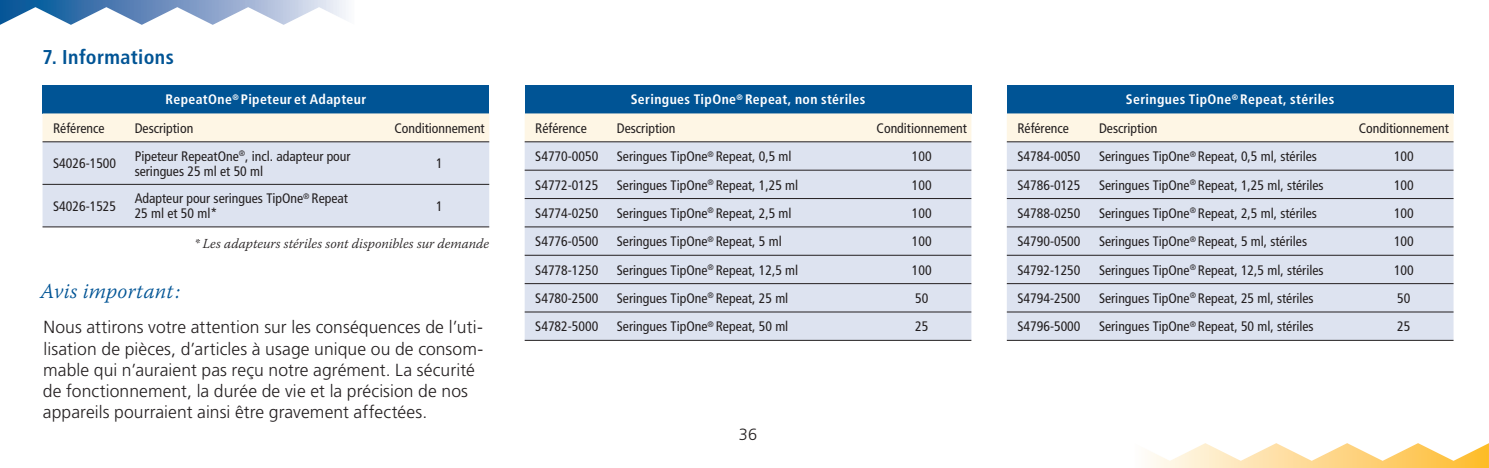
<style>
.page{position:relative;width:1489px;height:468px;background:#fff}
.page>*{position:absolute;margin:0;border:0;box-sizing:border-box;transform-origin:0 0}
.t1{font:italic 300 21.25px "Warnock Pro";letter-spacing:.01em;color:#005495}
.t2{font:700 condensed 20px "Frutiger";letter-spacing:.02em;color:#005495}
.t3{font:300 17.5px/21.2px "Frutiger";letter-spacing:.005em;color:#231f20}
.t4{font:300 16.25px "Frutiger";color:#231f20}
.t5{font:condensed 13.75px/15px "Frutiger";color:#231f20}
.t6{font:700 condensed 13.75px "Frutiger";letter-spacing:.025em;color:#fff}
.t7{font:italic 300 13.75px "Warnock Pro";color:#231f20}
</style>
<div class="page">
<svg style="left:0;top:0;width:346px;height:25px"></svg>
<svg style="left:1148px;top:443px;width:340px;height:25px"></svg>
<div style="left:43px;top:85px;width:446px;height:28px;background:#005495"></div>
<div style="left:43px;top:113px;width:446px;height:28px;background:#fef6e5"></div>
<div style="left:43px;top:142px;width:446px;height:84px;background:#dde3f0"></div>
<hr style="left:43px;top:141px;width:446px;height:1px;background:#231f20">
<hr style="left:43px;top:184px;width:446px;height:1px;background:#231f20">
<hr style="left:43px;top:226px;width:446px;height:1px;background:#231f20">
<div style="left:524px;top:85px;width:447px;height:28px;background:#005495"></div>
<div style="left:525px;top:113px;width:446px;height:28px;background:#fef6e5"></div>
<div style="left:524px;top:142px;width:447px;height:198px;background:#dde3f0"></div>
<hr style="left:524px;top:141px;width:447px;height:1px;background:#231f20">
<hr style="left:524px;top:170px;width:447px;height:1px;background:#231f20">
<hr style="left:524px;top:198px;width:447px;height:1px;background:#231f20">
<hr style="left:524px;top:226px;width:447px;height:1px;background:#231f20">
<hr style="left:524px;top:255px;width:447px;height:1px;background:#231f20">
<hr style="left:524px;top:283px;width:447px;height:1px;background:#231f20">
<hr style="left:524px;top:311px;width:447px;height:1px;background:#231f20">
<hr style="left:524px;top:340px;width:447px;height:1px;background:#231f20">
<div style="left:1006px;top:85px;width:447px;height:28px;background:#005495"></div>
<div style="left:1007px;top:113px;width:446px;height:28px;background:#fef6e5"></div>
<div style="left:1006px;top:142px;width:447px;height:198px;background:#dde3f0"></div>
<hr style="left:1006px;top:141px;width:447px;height:1px;background:#231f20">
<hr style="left:1006px;top:170px;width:447px;height:1px;background:#231f20">
<hr style="left:1006px;top:198px;width:447px;height:1px;background:#231f20">
<hr style="left:1006px;top:226px;width:447px;height:1px;background:#231f20">
<hr style="left:1006px;top:255px;width:447px;height:1px;background:#231f20">
<hr style="left:1006px;top:283px;width:447px;height:1px;background:#231f20">
<hr style="left:1006px;top:311px;width:447px;height:1px;background:#231f20">
<hr style="left:1006px;top:340px;width:447px;height:1px;background:#231f20">
<h2 class="t2" style="left:43px;top:45px;width:133px">7. Informations</h2>
<p class="t6" style="left:165px;top:91px;width:202px">RepeatOne<sup>®</sup> Pipeteur et Adapteur</p>
<p class="t5" style="left:53px;top:121px;width:53px">Référence</p>
<p class="t5" style="left:135px;top:121px;width:60px">Description</p>
<p class="t5" style="left:394px;top:121px;width:92px">Conditionnement</p>
<p class="t5" style="left:53px;top:156px;width:64px">S4026-1500</p>
<p class="t5" style="left:135px;top:148px;width:217px">Pipeteur RepeatOne<sup>®</sup>, incl. adapteur pour seringues 25 ml et 50 ml</p>
<p class="t5" style="left:436px;top:156px;width:8px">1</p>
<p class="t5" style="left:53px;top:199px;width:64px">S4026-1525</p>
<p class="t5" style="left:135px;top:191px;width:215px">Adapteur pour seringues TipOne<sup>®</sup> Repeat<br>25 ml et 50 ml*</p>
<p class="t5" style="left:436px;top:199px;width:8px">1</p>
<p class="t7" style="left:194px;top:235px;width:296px">* Les adapteurs stériles sont disponibles sur demande</p>
<h1 class="t1" style="left:41px;top:278px;width:141px">Avis important :</h1>
<p class="t3" style="left:43px;top:316px;width:442px">Nous attirons votre attention sur les conséquences de l’uti&shy;lisation de pièces, d’articles à usage unique ou de consom&shy;mable qui n’auraient pas reçu notre agrément. La sécurité de fonctionnement, la durée de vie et la précision de nos appareils pourraient ainsi être gravement affectées.</p>
<p class="t6" style="left:630px;top:91px;width:236px">Seringues TipOne<sup>®</sup> Repeat, non stériles</p>
<p class="t5" style="left:535px;top:121px;width:53px">Référence</p>
<p class="t5" style="left:617px;top:121px;width:60px">Description</p>
<p class="t5" style="left:876px;top:121px;width:92px">Conditionnement</p>
<p class="t5" style="left:535px;top:149px;width:64px">S4770-0050</p>
<p class="t5" style="left:617px;top:149px;width:176px">Seringues TipOne<sup>®</sup> Repeat, 0,5 ml</p>
<p class="t5" style="left:911px;top:149px;width:21px">100</p>
<p class="t5" style="left:535px;top:177px;width:64px">S4772-0125</p>
<p class="t5" style="left:617px;top:177px;width:183px">Seringues TipOne<sup>®</sup> Repeat, 1,25 ml</p>
<p class="t5" style="left:911px;top:177px;width:21px">100</p>
<p class="t5" style="left:535px;top:206px;width:64px">S4774-0250</p>
<p class="t5" style="left:617px;top:206px;width:176px">Seringues TipOne<sup>®</sup> Repeat, 2,5 ml</p>
<p class="t5" style="left:911px;top:206px;width:21px">100</p>
<p class="t5" style="left:535px;top:234px;width:64px">S4776-0500</p>
<p class="t5" style="left:617px;top:234px;width:166px">Seringues TipOne<sup>®</sup> Repeat, 5 ml</p>
<p class="t5" style="left:911px;top:234px;width:21px">100</p>
<p class="t5" style="left:535px;top:262px;width:64px">S4778-1250</p>
<p class="t5" style="left:617px;top:262px;width:183px">Seringues TipOne<sup>®</sup> Repeat, 12,5 ml</p>
<p class="t5" style="left:911px;top:262px;width:21px">100</p>
<p class="t5" style="left:535px;top:291px;width:64px">S4780-2500</p>
<p class="t5" style="left:617px;top:291px;width:173px">Seringues TipOne<sup>®</sup> Repeat, 25 ml</p>
<p class="t5" style="left:915px;top:291px;width:15px">50</p>
<p class="t5" style="left:535px;top:319px;width:64px">S4782-5000</p>
<p class="t5" style="left:617px;top:319px;width:173px">Seringues TipOne<sup>®</sup> Repeat, 50 ml</p>
<p class="t5" style="left:915px;top:319px;width:15px">25</p>
<p class="t4" style="left:738px;top:425px;width:20px">36</p>
<p class="t6" style="left:1125px;top:91px;width:210px">Seringues TipOne<sup>®</sup> Repeat, stériles</p>
<p class="t5" style="left:1017px;top:121px;width:53px">Référence</p>
<p class="t5" style="left:1098px;top:121px;width:60px">Description</p>
<p class="t5" style="left:1358px;top:121px;width:92px">Conditionnement</p>
<p class="t5" style="left:1017px;top:149px;width:64px">S4784-0050</p>
<p class="t5" style="left:1098px;top:149px;width:219px">Seringues TipOne<sup>®</sup> Repeat, 0,5 ml, stériles</p>
<p class="t5" style="left:1393px;top:149px;width:21px">100</p>
<p class="t5" style="left:1017px;top:177px;width:64px">S4786-0125</p>
<p class="t5" style="left:1098px;top:177px;width:226px">Seringues TipOne<sup>®</sup> Repeat, 1,25 ml, stériles</p>
<p class="t5" style="left:1393px;top:177px;width:21px">100</p>
<p class="t5" style="left:1017px;top:206px;width:64px">S4788-0250</p>
<p class="t5" style="left:1098px;top:206px;width:219px">Seringues TipOne<sup>®</sup> Repeat, 2,5 ml, stériles</p>
<p class="t5" style="left:1393px;top:206px;width:21px">100</p>
<p class="t5" style="left:1017px;top:234px;width:64px">S4790-0500</p>
<p class="t5" style="left:1098px;top:234px;width:210px">Seringues TipOne<sup>®</sup> Repeat, 5 ml, stériles</p>
<p class="t5" style="left:1393px;top:234px;width:21px">100</p>
<p class="t5" style="left:1017px;top:262px;width:64px">S4792-1250</p>
<p class="t5" style="left:1098px;top:262px;width:226px">Seringues TipOne<sup>®</sup> Repeat, 12,5 ml, stériles</p>
<p class="t5" style="left:1393px;top:262px;width:21px">100</p>
<p class="t5" style="left:1017px;top:291px;width:64px">S4794-2500</p>
<p class="t5" style="left:1098px;top:291px;width:216px">Seringues TipOne<sup>®</sup> Repeat, 25 ml, stériles</p>
<p class="t5" style="left:1397px;top:291px;width:15px">50</p>
<p class="t5" style="left:1017px;top:319px;width:64px">S4796-5000</p>
<p class="t5" style="left:1098px;top:319px;width:216px">Seringues TipOne<sup>®</sup> Repeat, 50 ml, stériles</p>
<p class="t5" style="left:1397px;top:319px;width:15px">25</p>
</div>
